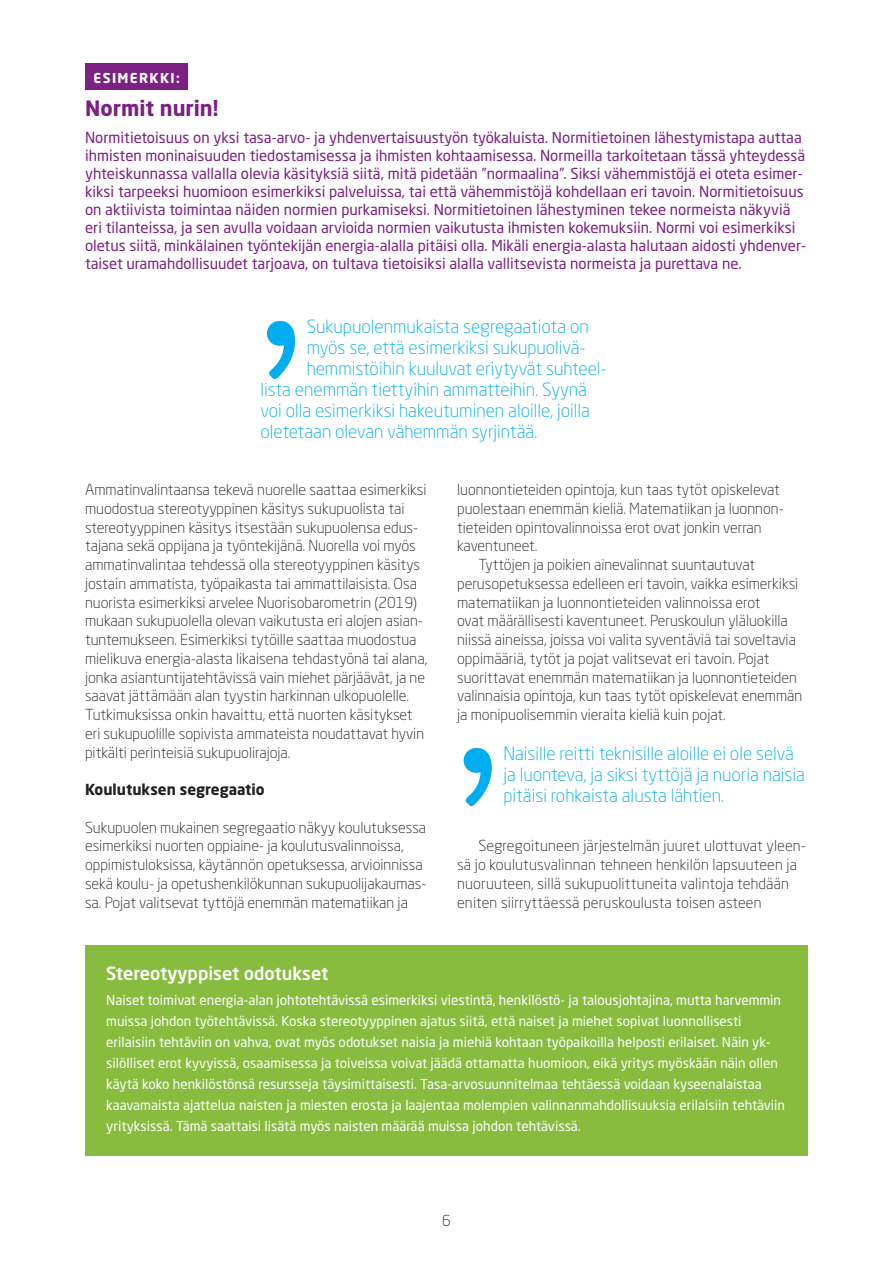
<style>
.page{position:relative;width:893px;height:1263px;background:#fff}
.page>*{position:absolute;margin:0;border:0;box-sizing:border-box;transform-origin:0 0}
.Nosto{font:500 202.8px "Brandon Grotesque";color:#00aeef}
.Esim_otsikko{font:700 21px "Neo Sans W1 G";color:#7d2083}
.Nosto-2{font:300 18px/21px "Neo Sans W1 G";color:#00aeef}
.Laatikko-otsikko{font:500 18px "Neo Sans W1 G";color:#fff}
.Sisennetty{font:300 15px/18.8px "Neo Sans W1 G";color:#231f20}
.Esimerkki{font:15px/18px "Neo Sans W1 G";color:#7d2083}
.Leipäteksti{font:300 15px/18.8px "Neo Sans W1 G";color:#231f20}
.Väliotsikko1{font:700 15px "Neo Sans W1 G";color:#231f20}
.Laatikko{font:13.5px/21px "Neo Sans W1 G";color:#fff}
.Esimerkki_vinjetti{font:700 13.5px "Neo Sans W1 G";letter-spacing:.1em;color:#fff}
</style>
<div class="page">
<div style="left:85px;top:945px;width:723px;height:65px;background:#87bc3f"></div>
<div style="left:85px;top:974px;width:723px;height:182px;background:#87bc3f"></div>
<div style="left:85px;top:64px;width:102px;height:26px;background:#7d2083"></div>
<p class="Esimerkki_vinjetti" style="left:94px;top:69px;width:88px">ESIMERKKI:</p>
<p class="Esim_otsikko" style="left:85px;top:95px;width:135px">Normit nurin!</p>
<p class="Esimerkki" style="left:85px;top:128px;width:723px">Normitietoisuus on yksi tasa-arvo- ja yhdenvertaisuustyön työkaluista. Normitietoinen lähestymistapa auttaa ihmisten moninaisuuden tiedostamisessa ja ihmisten kohtaamisessa. Normeilla tarkoitetaan tässä yhteydessä yhteiskunnassa vallalla olevia käsityksiä siitä, mitä pidetään ”normaalina”. Siksi vähemmistöjä ei oteta esimer&shy;kiksi tarpeeksi huomioon esimerkiksi palveluissa, tai että vähemmistöjä kohdellaan eri tavoin. Normitietoisuus on aktiivista toimintaa näiden normien purkamiseksi. Normitietoinen lähestyminen tekee normeista näkyviä eri tilanteissa, ja sen avulla voidaan arvioida normien vaikutusta ihmisten kokemuksiin. Normi voi esimerkiksi oletus siitä, minkälainen työntekijän energia-alalla pitäisi olla. Mikäli energia-alasta halutaan aidosti yhdenver&shy;taiset uramahdollisuudet tarjoava, on tultava tietoisiksi alalla vallitsevista normeista ja purettava ne.</p>
<p class="Nosto" style="left:260px;top:255px;width:42px">’</p>
<p class="Nosto-2" style="left:307px;top:316px;width:284px">Sukupuolenmukaista segregaatiota on</p>
<p class="Nosto-2" style="left:307px;top:337px;width:281px">myös se, että esimerkiksi sukupuolivä-</p>
<p class="Nosto-2" style="left:307px;top:358px;width:302px">hemmistöihin kuuluvat eriytyvät suhteel-</p>
<p class="Nosto-2" style="left:260px;top:379px;width:328px">lista enemmän tiettyihin ammatteihin. Syynä</p>
<p class="Nosto-2" style="left:260px;top:400px;width:331px">voi olla esimerkiksi hakeutuminen aloille, joilla</p>
<p class="Nosto-2" style="left:260px;top:421px;width:278px">oletetaan olevan vähemmän syrjintää.</p>
<p class="Sisennetty" style="left:85px;top:480px;width:344px">Ammatinvalintaansa tekevä nuorelle saattaa esimerkiksi muodostua stereotyyppinen käsitys sukupuolista tai stereotyyppinen käsitys itsestään sukupuolensa edus&shy;tajana sekä oppijana ja työntekijänä. Nuorella voi myös ammatinvalintaa tehdessä olla stereotyyppinen käsitys jostain ammatista, työpaikasta tai ammattilaisista. Osa nuorista esimerkiksi arvelee Nuorisobarometrin (2019) mukaan sukupuolella olevan vaikutusta eri alojen asian&shy;tuntemukseen. Esimerkiksi tytöille saattaa muodostua mielikuva energia-alasta likaisena tehdastyönä tai alana, jonka asiantuntijatehtävissä vain miehet pärjäävät, ja ne saavat jättämään alan tyystin harkinnan ulkopuolelle.<br>Tutkimuksissa onkin havaittu, että nuorten käsitykset eri sukupuolille sopivista ammateista noudattavat hyvin pitkälti perinteisiä sukupuolirajoja.</p>
<p class="Väliotsikko1" style="left:85px;top:780px;width:181px">Koulutuksen segregaatio</p>
<p class="Leipäteksti" style="left:85px;top:817px;width:343px">Sukupuolen mukainen segregaatio näkyy koulutuksessa esimerkiksi nuorten oppiaine- ja koulutusvalinnoissa, oppimistuloksissa, käytännön opetuksessa, arvioinnissa sekä koulu- ja opetushenkilökunnan sukupuolijakaumas&shy;sa. Pojat valitsevat tyttöjä enemmän matematiikan ja</p>
<p class="Leipäteksti" style="left:457px;top:480px;width:328px">luonnontieteiden opintoja, kun taas tytöt opiskelevat puolestaan enemmän kieliä. Matematiikan ja luonnon&shy;tieteiden opintovalinnoissa erot ovat jonkin verran kaventuneet.</p>
<p class="Sisennetty" style="left:457px;top:555px;width:347px;text-indent:21px">Tyttöjen ja poikien ainevalinnat suuntautuvat perusopetuksessa edelleen eri tavoin, vaikka esimerkiksi matematiikan ja luonnontieteiden valinnoissa erot<br>ovat määrällisesti kaventuneet. Peruskoulun yläluokilla niissä aineissa, joissa voi valita syventäviä tai soveltavia oppimääriä, tytöt ja pojat valitsevat eri tavoin. Pojat suorittavat enemmän matematiikan ja luonnontieteiden valinnaisia opintoja, kun taas tytöt opiskelevat enemmän ja monipuolisemmin vieraita kieliä kuin pojat.</p>
<p class="Nosto" style="left:457px;top:682px;width:42px">’</p>
<p class="Nosto-2" style="left:503px;top:742px;width:303px">Naisille reitti teknisille aloille ei ole selvä ja luonteva, ja siksi tyttöjä ja nuoria naisia pitäisi rohkaista alusta lähtien.</p>
<p class="Sisennetty" style="left:457px;top:836px;width:350px;text-indent:21px">Segregoituneen järjestelmän juuret ulottuvat yleen&shy;sä jo koulutusvalinnan tehneen henkilön lapsuuteen ja nuoruuteen, sillä sukupuolittuneita valintoja tehdään eniten siirryttäessä peruskoulusta toisen asteen</p>
<p class="Laatikko-otsikko" style="left:106px;top:962px;width:223px">Stereotyyppiset odotukset</p>
<p class="Laatikko" style="left:106px;top:990px;width:680px">Naiset toimivat energia-alan johtotehtävissä esimerkiksi viestintä, henkilöstö- ja talousjohtajina, mutta harvemmin muissa johdon työtehtävissä. Koska stereotyyppinen ajatus siitä, että naiset ja miehet sopivat luonnollisesti erilaisiin tehtäviin on vahva, ovat myös odotukset naisia ja miehiä kohtaan työpaikoilla helposti erilaiset. Näin yk&shy;silölliset erot kyvyissä, osaamisessa ja toiveissa voivat jäädä ottamatta huomioon, eikä yritys myöskään näin ollen käytä koko henkilöstönsä resursseja täysimittaisesti. Tasa-arvosuunnitelmaa tehtäessä voidaan kyseenalaistaa kaavamaista ajattelua naisten ja miesten erosta ja laajentaa molempien valinnanmahdollisuuksia erilaisiin tehtäviin yrityksissä. Tämä saattaisi lisätä myös naisten määrää muissa johdon tehtävissä.</p>
<p class="Sisennetty" style="left:442px;top:1211px;width:10px">6</p>
</div>
